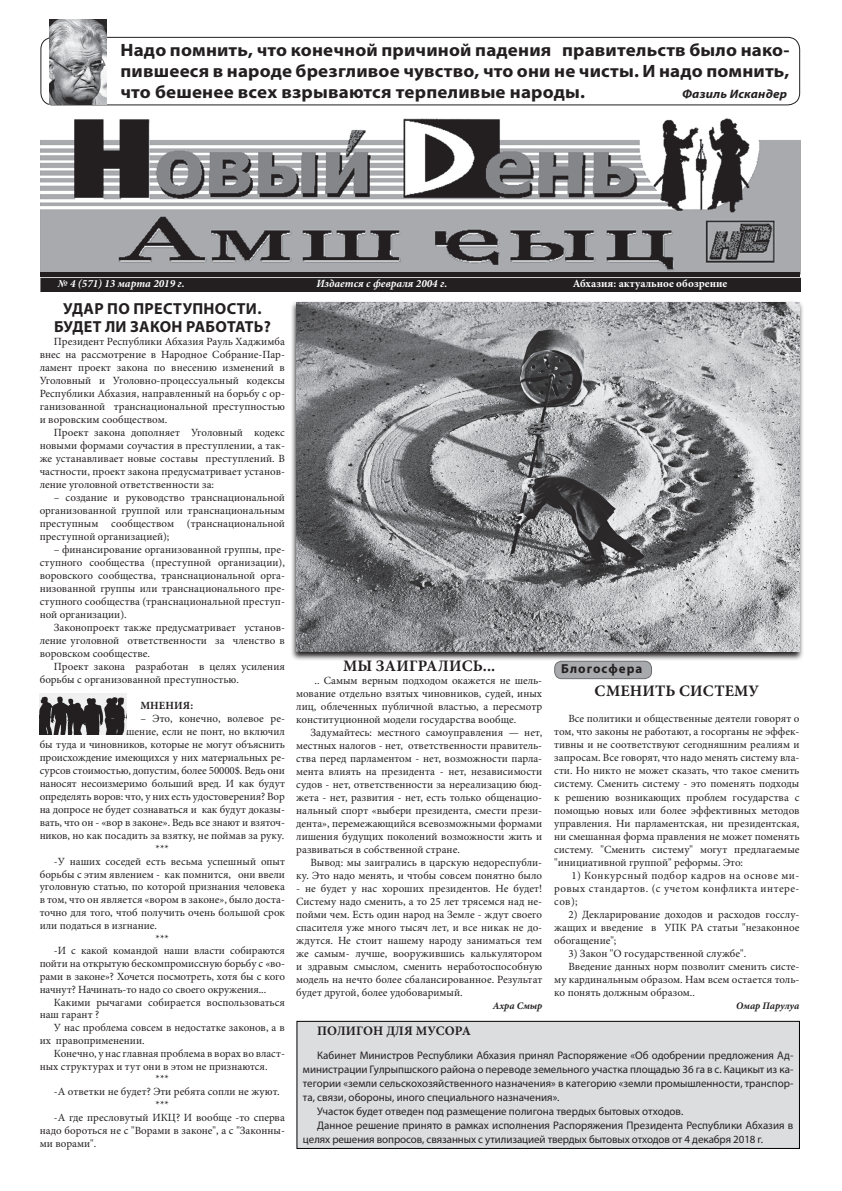
<style>
.page{position:relative;width:842px;height:1191px;background:#fff}
.page>*{position:absolute;margin:0;border:0;box-sizing:border-box;transform-origin:0 0}
.t1{font:700 17.9px/21px "Myriad Pro";letter-spacing:.01em;color:#231f20;text-align:justify;scale:1.06 1}
.основ_текст{font:700 16px "Myriad Pro";letter-spacing:.02em;color:#231f20}
.подзагол{font:700 16px "Minion Pro";letter-spacing:.01em;color:#231f20}
.основ_текст-2{font:700 13px "Minion Pro";letter-spacing:.005em;color:#231f20}
.основ_текст-3{font:700 13px "Myriad Pro";letter-spacing:.08em;color:#231f20}
.t2{font:italic 700 12.2px "Myriad Pro";letter-spacing:.01em;color:#231f20;scale:1.06 1}
.основ_текст-4{font:11px/13px "Minion Pro";color:#231f20;text-align:justify}
.основ_текст-5{font:11px/14px "Myriad Pro";color:#231f20;text-align:justify}
.t3{font:italic 700 11px "Minion Pro";color:#fff}
.t4{font:700 11px "Minion Pro";color:#fff}
.основ_текст-6{font:700 11px "Minion Pro";letter-spacing:.01em;color:#231f20}
.подписи{font:italic 700 10px "Minion Pro";color:#231f20}
</style>
<div class="page">
<img style="left:41px;top:105px;width:759px;height:186px">
<div style="left:41px;top:37px;width:759px;height:68px;border:1px solid #231f20;border-radius:12px"></div>
<hr style="left:41px;top:272px;width:759px;height:4px;background:#231f20">
<img style="left:50px;top:20px;width:56px;height:85px">
<svg style="left:291px;top:301px;width:512px;height:359px;background:#abaaab"></svg>
<img style="left:296px;top:302px;width:503px;height:349px">
<img style="left:40px;top:694px;width:86px;height:40px">
<div style="left:555px;top:661px;width:96px;height:17px;background:#a8a9ad;border-radius:7px"></div>
<div style="left:554px;top:660px;width:98px;height:19px;border:1px solid #6c6d70;border-radius:7px"></div>
<div style="left:297px;top:1021px;width:502px;height:127px;background:#dcdddf"></div>
<div style="left:297px;top:1021px;width:503px;height:127px;border:1px solid #000"></div>
<p class="t1" style="left:120px;top:39px;width:633px">Надо помнить, что конечной причиной падения правительств было нако&shy;пившееся в народе брезгливое чувство, что они не чисты. И надо помнить, что бешенее всех взрываются терпеливые народы.</p>
<p class="t2" style="left:682px;top:86px;width:101px">Фазиль Искандер</p>
<p class="t3" style="left:58px;top:276px;width:128px">№ 4 (571) 13 марта 2019 г.</p>
<p class="t3" style="left:316px;top:276px;width:132px">Издается с февраля 2004 г.</p>
<p class="t4" style="left:573px;top:275px;width:156px">Абхазия: актуальное обозрение</p>
<p class="основ_текст" style="left:63px;top:298px;width:200px">УДАР ПО ПРЕСТУПНОСТИ.</p>
<p class="основ_текст" style="left:54px;top:316px;width:218px">БУДЕТ ЛИ ЗАКОН РАБОТАТЬ?</p>
<p class="основ_текст-4" style="left:40px;top:335px;width:247px;text-indent:14px">Президент Республики Абхазия Рауль Хаджимба внес на рассмотрение в Народное Собрание-Пар&shy;ламент проект закона по внесению изменений в Уголовный и Уголовно-процессуальный кодексы Республики Абхазия, направленный на борьбу с ор&shy;ганизованной транснациональной преступностью и воровским сообществом.</p>
<p class="основ_текст-4" style="left:40px;top:426px;width:247px;text-indent:14px">Проект закона дополняет Уголовный кодекс новыми формами соучастия в преступлении, а так&shy;же устанавливает новые составы преступлений. В частности, проект закона предусматривает установ&shy;ление уголовной ответственности за:</p>
<p class="основ_текст-4" style="left:40px;top:491px;width:247px;text-indent:14px">– создание и руководство транснациональной организованной группой или транснациональным преступным сообществом (транснациональной преступной организацией);</p>
<p class="основ_текст-4" style="left:40px;top:543px;width:247px;text-indent:14px">– финансирование организованной группы, пре&shy;ступного сообщества (преступной организации), воровского сообщества, транснациональной орга&shy;низованной группы или транснационального пре&shy;ступного сообщества (транснациональной преступ&shy;ной организации).</p>
<p class="основ_текст-4" style="left:40px;top:621px;width:247px;text-indent:14px">Законопроект также предусматривает установ&shy;ление уголовной ответственности за членство в воровском сообществе.</p>
<p class="основ_текст-4" style="left:40px;top:660px;width:247px;text-indent:14px">Проект закона разработан в целях усиления борьбы с организованной преступностью.</p>
<p class="основ_текст-6" style="left:140px;top:698px;width:54px">МНЕНИЯ:</p>
<p class="основ_текст-4" style="left:40px;top:712px;width:247px;text-align:right">– Это, конечно, волевое ре-<br>шение, если не понт, но включил<br>бы туда и чиновников, которые не могут объяснить происхождение имеющихся у них материальных ре&shy;сурсов стоимостью, допустим, более 50000$. Ведь они наносят несоизмеримо больший вред. И как будут определять воров: что, у них есть удостоверения? Вор на допросе не будет сознаваться и как будут доказы&shy;вать, что он - «вор в законе». Ведь все знают и взяточ&shy;ников, но как посадить за взятку, не поймав за руку.</p>
<p class="основ_текст-4" style="left:156px;top:842px;width:15px">***</p>
<p class="основ_текст-4" style="left:40px;top:855px;width:247px;text-indent:14px">-У наших соседей есть весьма успешный опыт борьбы с этим явлением - как помнится, они ввели уголовную статью, по которой признания человека в том, что он является «вором в законе», было доста&shy;точно для того, чтоб получить очень большой срок или податься в изгнание.</p>
<p class="основ_текст-4" style="left:156px;top:931px;width:15px">***</p>
<p class="основ_текст-4" style="left:40px;top:944px;width:247px;text-indent:14px">-И с какой командой наши власти собираются пойти на открытую бескомпромиссную борьбу с «во&shy;рами в законе»? Хочется посмотреть, хотя бы с кого начнут? Начинать-то надо со своего окружения...</p>
<p class="основ_текст-4" style="left:40px;top:995px;width:247px;text-indent:14px">Какими рычагами собирается воспользоваться наш гарант ?</p>
<p class="основ_текст-4" style="left:40px;top:1021px;width:247px;text-indent:14px">У нас проблема совсем в недостатке законов, а в их правоприменении.</p>
<p class="основ_текст-4" style="left:40px;top:1047px;width:247px;text-indent:14px">Конечно, у нас главная проблема в ворах во власт&shy;ных структурах и тут они в этом не признаются.</p>
<p class="основ_текст-4" style="left:156px;top:1072px;width:15px">***</p>
<p class="основ_текст-4" style="left:54px;top:1085px;width:227px">-А ответки не будет? Эти ребята сопли не жуют.</p>
<p class="основ_текст-4" style="left:156px;top:1098px;width:15px">***</p>
<p class="основ_текст-4" style="left:40px;top:1111px;width:247px;text-indent:14px">-А где пресловутый ИКЦ? И вообще -то сперва надо бороться не с "Ворами в законе", а с "Законны&shy;ми ворами".</p>
<p class="подзагол" style="left:343px;top:654px;width:154px">МЫ ЗАИГРАЛИСЬ...</p>
<p class="основ_текст-4" style="left:296px;top:674px;width:247px;text-indent:18px">.. Самым верным подходом окажется не шель&shy;мование отдельно взятых чиновников, судей, иных лиц, облеченных публичной властью, а пересмотр конституционной модели государства вообще.</p>
<p class="основ_текст-4" style="left:296px;top:726px;width:247px;text-indent:14px">Задумайтесь: местного самоуправления — нет, местных налогов - нет, ответственности правитель&shy;ства перед парламентом - нет, возможности парла&shy;мента влиять на президента - нет, независимости судов - нет, ответственности за нереализацию бюд&shy;жета - нет, развития - нет, есть только общенацио&shy;нальный спорт «выбери президента, смести прези&shy;дента», перемежающийся всевозможными формами лишения будущих поколений возможности жить и развиваться в собственной стране.</p>
<p class="основ_текст-4" style="left:296px;top:856px;width:247px;text-align:right">Вывод: мы заигрались в царскую недореспубли&shy;ку. Это надо менять, и чтобы совсем понятно было</p>
<p class="основ_текст-4" style="left:296px;top:882px;width:247px">- не будет у нас хороших президентов. Не будет!<br>Систему надо сменить, а то 25 лет трясемся над не&shy;пойми чем. Есть один народ на Земле - ждут своего спасителя уже много тысяч лет, и все никак не до&shy;ждутся. Не стоит нашему народу заниматься тем же самым- лучше, вооружившись калькулятором и здравым смыслом, сменить неработоспособную модель на нечто более сбалансированное. Результат будет другой, более удобоваримый.</p>
<p class="подписи" style="left:493px;top:998px;width:51px">Ахра Смыр</p>
<p class="основ_текст-3" style="left:561px;top:660px;width:83px">Блогосфера</p>
<p class="подзагол" style="left:594px;top:680px;width:166px">СМЕНИТЬ СИСТЕМУ</p>
<p class="основ_текст-4" style="left:554px;top:712px;width:247px;text-indent:14px">Все политики и общественные деятели говорят о том, что законы не работают, а госорганы не эффек&shy;тивны и не соответствуют сегодняшним реалиям и запросам. Все говорят, что надо менять систему вла&shy;сти. Но никто не может сказать, что такое сменить систему. Сменить систему - это поменять подходы к решению возникающих проблем государства с помощью новых или более эффективных методов управления. Ни парламентская, ни президентская, ни смешанная форма правления не может поменять систему. "Сменить систему" могут предлагаемые "инициативной группой" реформы. Это:</p>
<p class="основ_текст-4" style="left:554px;top:868px;width:247px;text-indent:17px">1) Конкурсный подбор кадров на основе ми&shy;ровых стандартов. (с учетом конфликта интере&shy;сов);</p>
<p class="основ_текст-4" style="left:554px;top:907px;width:247px;text-indent:14px">2) Декларирование доходов и расходов госслу&shy;жащих и введение в УПК РА статьи "незаконное обогащение";</p>
<p class="основ_текст-4" style="left:568px;top:946px;width:179px">3) Закон "О государственной службе".</p>
<p class="основ_текст-4" style="left:554px;top:959px;width:247px;text-indent:14px">Введение данных норм позволит сменить систе&shy;му кардинальным образом. Нам всем остается толь&shy;ко понять должным образом..</p>
<p class="подписи" style="left:736px;top:998px;width:65px">Омар Парулуа</p>
<p class="основ_текст-2" style="left:317px;top:1021px;width:155px">ПОЛИГОН ДЛЯ МУСОРА</p>
<p class="основ_текст-5" style="left:303px;top:1048px;width:492px;text-indent:14px">Кабинет Министров Республики Абхазия принял Распоряжение «Об одобрении предложения Ад&shy;министрации Гулрыпшского района о переводе земельного участка площадью 36 га в с. Кацикыт из ка&shy;тегории «земли сельскохозяйственного назначения» в категорию «земли промышленности, транспор&shy;та, связи, обороны, иного специального назначения».</p>
<p class="основ_текст-5" style="left:317px;top:1104px;width:368px">Участок будет отведен под размещение полигона твердых бытовых отходов.</p>
<p class="основ_текст-5" style="left:303px;top:1118px;width:492px;text-indent:14px">Данное решение принято в рамках исполнения Распоряжения Президента Республики Абхазия в целях решения вопросов, связанных с утилизацией твердых бытовых отходов от 4 декабря 2018 г.</p>
</div>
